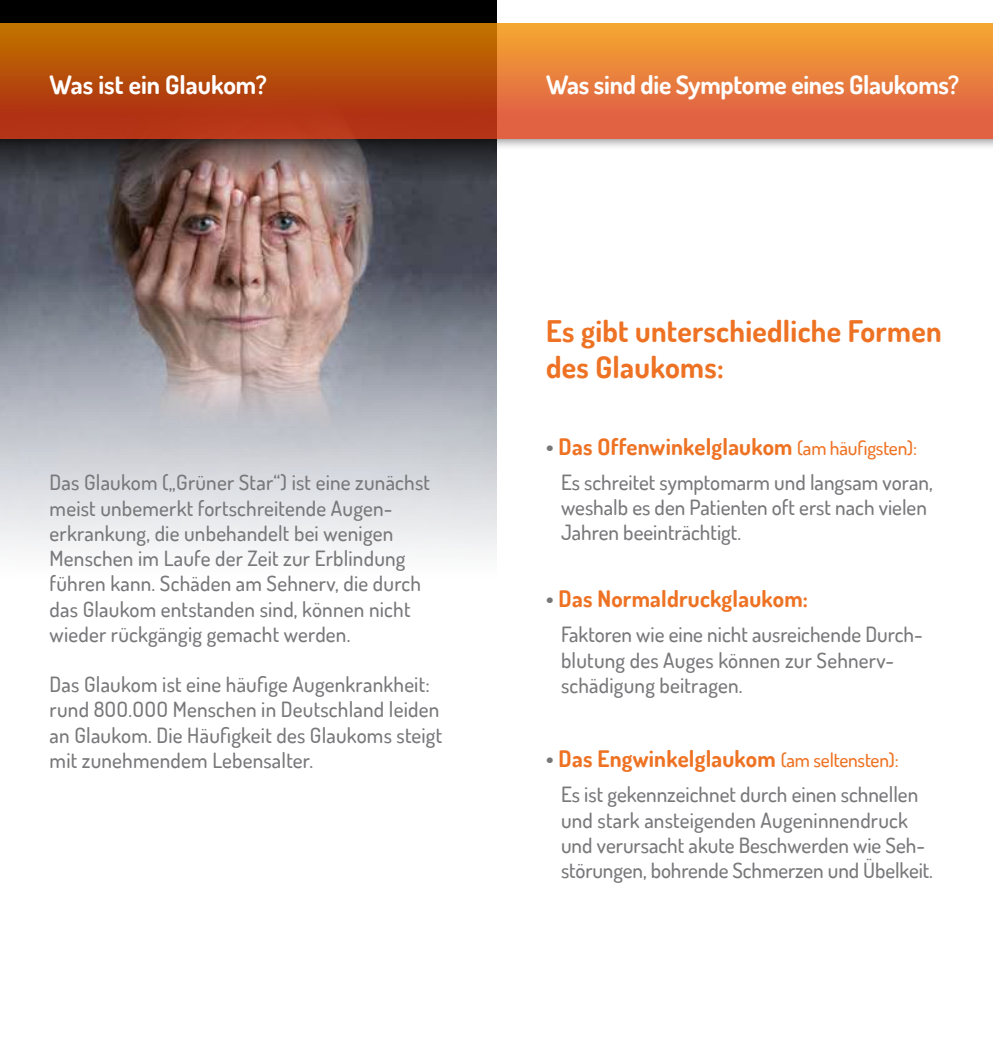
<style>
.page{position:relative;width:993px;height:1042px;background:#fff}
.page>*{position:absolute;margin:0;border:0;box-sizing:border-box;transform-origin:0 0}
.t1{font:700 29.75px/35.7px "Dosis";letter-spacing:.01em;color:#ee7223}
.t2{font:700 25.38px "Dosis";letter-spacing:-.01em;color:#fff}
.t3{font:700 22.75px "Dosis";letter-spacing:.01em;color:#ee7223}
.t4{font:500 21px/25.2px "Dosis";letter-spacing:.01em;color:#78777a}
.s1{color:#78777a}
.s2{font-weight:500;font-size:19.25px}
</style>
<div class="page">
<img style="left:0;top:181px;width:496px;height:92px">
<svg style="left:0;top:0;width:496px;height:181px;background:#332c2b"></svg>
<svg style="left:0;top:24px;width:992px;height:115px;background:#cf6523"></svg>
<svg style="left:0;top:139px;width:992px;height:17px"></svg>
<svg style="left:0;top:273px;width:496px;height:277px;background:#b9b6bb"></svg>
<p class="t2" style="left:50px;top:69px;width:218px">Was ist ein Glaukom?</p>
<p class="t2" style="left:546px;top:69px;width:414px">Was sind die Symptome eines Glaukoms?</p>
<p class="t4" style="left:50px;top:470px;width:382px">Das Glaukom („Grüner Star“) ist eine zunächst meist unbemerkt fortschreitende Augen&shy;erkrankung, die unbehandelt bei wenigen Menschen im Laufe der Zeit zur Erblindung führen kann. Schäden am Sehnerv, die durch das Glaukom entstanden sind, können nicht wieder rückgängig gemacht werden.</p>
<p class="t4" style="left:50px;top:671px;width:394px">Das Glaukom ist eine häufige Augenkrankheit: rund 8OO.OOO Menschen in Deutschland leiden an Glaukom. Die Häufigkeit des Glaukoms steigt mit zunehmendem Lebensalter.</p>
<h1 class="t1" style="left:546px;top:313px;width:397px">Es gibt unterschiedliche Formen des Glaukoms:</h1>
<p class="t3" style="left:546px;top:432px;width:372px"><span class="s1">•</span> Das Offenwinkelglaukom <span class="s2">(am häufigsten):</span></p>
<p class="t4" style="left:561px;top:469px;width:373px">Es schreitet symptomarm und langsam voran, weshalb es den Patienten oft erst nach vielen<br>Jahren beeinträchtigt.</p>
<p class="t3" style="left:546px;top:584px;width:263px"><span class="s1">•</span> Das Normaldruckglaukom:</p>
<p class="t4" style="left:561px;top:621px;width:363px">Faktoren wie eine nicht ausreichende Durch&shy;blutung des Auges können zur Sehnerv&shy;schädigung beitragen.</p>
<p class="t3" style="left:546px;top:744px;width:354px"><span class="s1">•</span> Das Engwinkelglaukom <span class="s2">(am seltensten):</span></p>
<p class="t4" style="left:561px;top:781px;width:373px">Es ist gekennzeichnet durch einen schnellen und stark ansteigenden Augeninnendruck und verursacht akute Beschwerden wie Seh&shy;störungen, bohrende Schmerzen und Übelkeit.</p>
</div>
